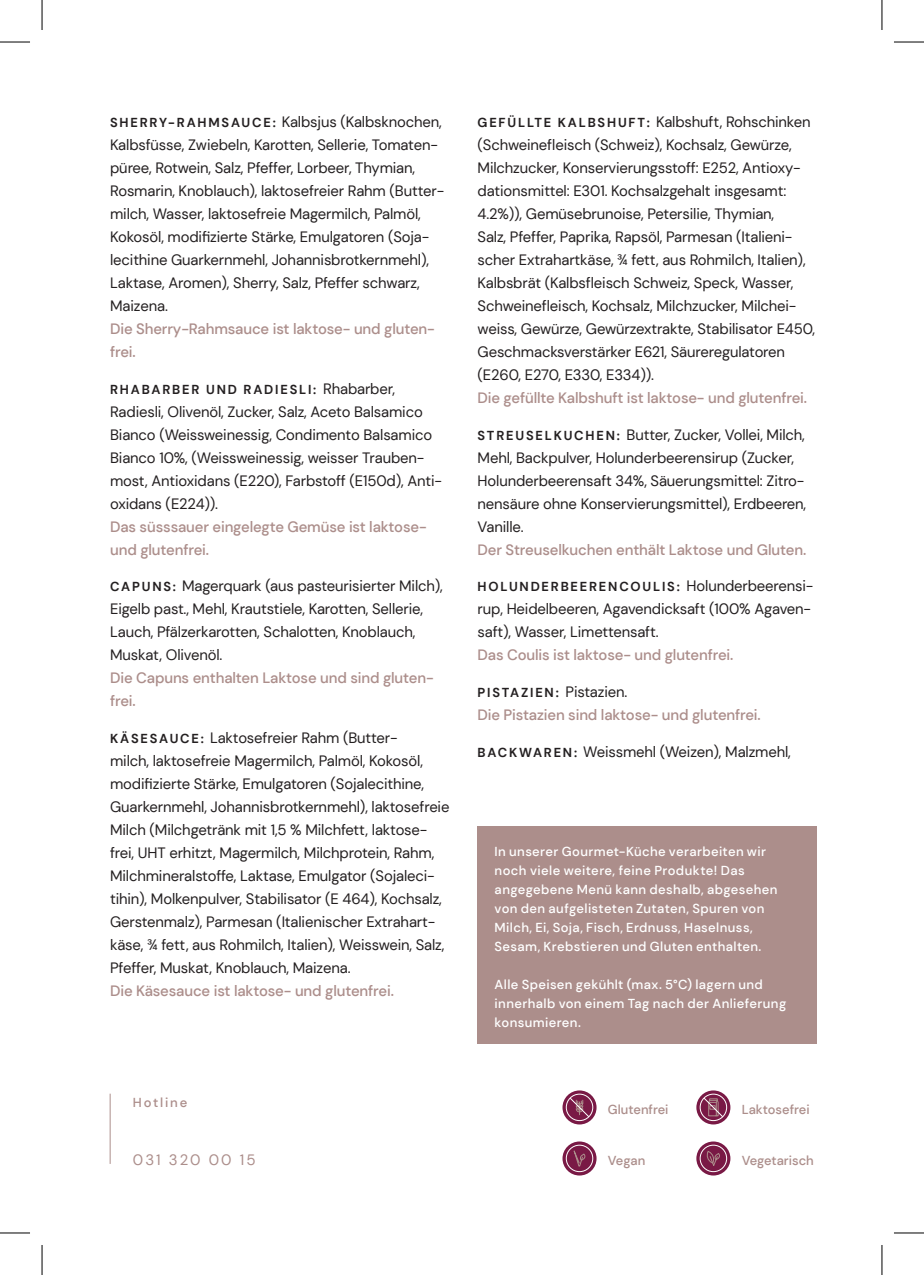
<style>
.page{position:relative;width:924px;height:1275px;background:#fff}
.page>*{position:absolute;margin:0;border:0;box-sizing:border-box;transform-origin:0 0}
.t1{font:15px/23px "DM Sans";letter-spacing:-.01em;color:#231f20}
.t2{font:500 15px/23px "DM Sans";letter-spacing:-.01em;color:#ac8e8b}
.t3{font:15px "DM Sans";letter-spacing:.14em;color:#ac8e8b}
.t4{font:500 13px/19px "DM Sans";letter-spacing:.03em;color:#fff}
.t5{font:700 13px "DM Sans";letter-spacing:.14em;color:#231f20}
.t6{font:500 13px "DM Sans";color:#ac8e8b}
.t7{font:500 13px "DM Sans";letter-spacing:.14em;color:#ac8e8b}
.s1{font-weight:700;font-size:13px}
.s2{font-weight:400;font-size:15px}
</style>
<div class="page">
<div style="left:477px;top:826px;width:339px;height:218px;background:#ac8e8b"></div>
<hr style="left:110px;top:1093px;width:1px;height:71px;background:#ac8e8b">
<svg style="left:562px;top:1090px;width:34px;height:34px"></svg>
<svg style="left:568px;top:1096px;width:22px;height:22px"></svg>
<div style="left:565px;top:1093px;width:28px;height:28px;border:1px solid #fff;border-radius:50%"></div>
<svg style="left:562px;top:1141px;width:34px;height:34px"></svg>
<div style="left:565px;top:1144px;width:28px;height:28px;border:1px solid #fff;border-radius:50%"></div>
<svg style="left:569px;top:1141px;width:16px;height:25px"></svg>
<svg style="left:696px;top:1090px;width:34px;height:34px"></svg>
<svg style="left:702px;top:1096px;width:21px;height:22px"></svg>
<div style="left:699px;top:1093px;width:27px;height:28px;border:1px solid #fff;border-radius:50%"></div>
<svg style="left:696px;top:1141px;width:34px;height:34px"></svg>
<div style="left:699px;top:1144px;width:27px;height:28px;border:1px solid #fff;border-radius:50%"></div>
<svg style="left:705px;top:1150px;width:14px;height:17px"></svg>
<hr style="left:0;top:42px;width:30px;height:1px;background:#000">
<hr style="left:893px;top:42px;width:30px;height:1px;background:#000">
<hr style="left:0;top:1232px;width:30px;height:1px;background:#000">
<hr style="left:893px;top:1232px;width:30px;height:1px;background:#000">
<hr style="left:42px;top:0;width:1px;height:30px;background:#000">
<hr style="left:42px;top:1245px;width:1px;height:30px;background:#000">
<hr style="left:881px;top:0;width:1px;height:30px;background:#000">
<hr style="left:881px;top:1245px;width:1px;height:30px;background:#000">
<p class="t1" style="left:110px;top:110px;width:335px"><span class="s1">SHERRY-RAHMSAUCE:</span> Kalbsjus (Kalbsknochen, Kalbsfüsse, Zwiebeln, Karotten, Sellerie, Tomaten&shy;püree, Rotwein, Salz, Pfeffer, Lorbeer, Thymian, Rosmarin, Knoblauch), laktosefreier Rahm (Butter&shy;milch, Wasser, laktosefreie Magermilch, Palmöl, Kokosöl, modifizierte Stärke, Emulgatoren (Soja&shy;lecithine Guarkernmehl, Johannisbrotkernmehl), Laktase, Aromen), Sherry, Salz, Pfeffer schwarz, Maizena.</p>
<p class="t2" style="left:110px;top:317px;width:326px">Die Sherry-Rahmsauce ist laktose- und gluten&shy;frei.</p>
<p class="t5" style="left:110px;top:381px;width:286px">RHABARBER UND RADIESLI: <span class="s2">Rhabarber,</span></p>
<p class="t1" style="left:110px;top:400px;width:333px">Radiesli, Olivenöl, Zucker, Salz, Aceto Balsamico Bianco (Weissweinessig, Condimento Balsamico Bianco 10%, (Weissweinessig, weisser Trauben&shy;most, Antioxidans (E220), Farbstoff (E150d), Anti&shy;oxidans (E224)).</p>
<p class="t2" style="left:110px;top:515px;width:318px">Das süsssauer eingelegte Gemüse ist laktose&shy;und glutenfrei.</p>
<p class="t1" style="left:110px;top:574px;width:334px"><span class="s1">CAPUNS:</span> Magerquark (aus pasteurisierter Milch), Eigelb past., Mehl, Krautstiele, Karotten, Sellerie, Lauch, Pfälzerkarotten, Schalotten, Knoblauch, Muskat, Olivenöl.</p>
<p class="t2" style="left:110px;top:666px;width:325px">Die Capuns enthalten Laktose und sind gluten&shy;frei.</p>
<p class="t1" style="left:110px;top:726px;width:341px"><span class="s1">KÄSESAUCE:</span> Laktosefreier Rahm (Butter-<br>milch, laktosefreie Magermilch, Palmöl, Kokosöl, modifizierte Stärke, Emulgatoren (Sojalecithine, Guarkernmehl, Johannisbrotkernmehl), laktosefreie Milch (Milchgetränk mit 1,5 % Milchfett, laktose&shy;frei, UHT erhitzt, Magermilch, Milchprotein, Rahm, Milchmineralstoffe, Laktase, Emulgator (Sojaleci&shy;tihin), Molkenpulver, Stabilisator (E 464), Kochsalz, Gerstenmalz), Parmesan (Italienischer Extrahart&shy;käse, ¾ fett, aus Rohmilch, Italien), Weisswein, Salz, Pfeffer, Muskat, Knoblauch, Maizena.</p>
<p class="t2" style="left:110px;top:979px;width:285px">Die Käsesauce ist laktose- und glutenfrei.</p>
<p class="t7" style="left:133px;top:1094px;width:56px">Hotline</p>
<p class="t3" style="left:133px;top:1150px;width:124px">031 320 00 15</p>
<p class="t1" style="left:477px;top:110px;width:339px"><span class="s1">GEFÜLLTE KALBSHUFT:</span> Kalbshuft, Rohschinken (Schweinefleisch (Schweiz), Kochsalz, Gewürze, Milchzucker, Konservierungsstoff: E252, Antioxy&shy;dationsmittel: E301. Kochsalzgehalt insgesamt:<br>4.2%)), Gemüsebrunoise, Petersilie, Thymian,<br>Salz, Pfeffer, Paprika, Rapsöl, Parmesan (Italieni&shy;scher Extrahartkäse, ¾ fett, aus Rohmilch, Italien), Kalbsbrät (Kalbsfleisch Schweiz, Speck, Wasser, Schweinefleisch, Kochsalz, Milchzucker, Milchei&shy;weiss, Gewürze, Gewürzextrakte, Stabilisator E450, Geschmacksverstärker E621, Säureregulatoren (E260, E270, E330, E334)).</p>
<p class="t2" style="left:477px;top:386px;width:331px">Die gefüllte Kalbshuft ist laktose- und glutenfrei.</p>
<p class="t1" style="left:477px;top:423px;width:330px"><span class="s1">STREUSELKUCHEN:</span> Butter, Zucker, Vollei, Milch, Mehl, Backpulver, Holunderbeerensirup (Zucker, Holunderbeerensaft 34%, Säuerungsmittel: Zitro&shy;nensäure ohne Konservierungsmittel), Erdbeeren, Vanille.</p>
<p class="t2" style="left:477px;top:538px;width:330px">Der Streuselkuchen enthält Laktose und Gluten.</p>
<p class="t5" style="left:477px;top:578px;width:337px">HOLUNDERBEERENCOULIS: <span class="s2">Holunderbeerensi-</span></p>
<p class="t1" style="left:477px;top:597px;width:335px">rup, Heidelbeeren, Agavendicksaft (100% Agaven&shy;saft), Wasser, Limettensaft.</p>
<p class="t2" style="left:477px;top:643px;width:257px">Das Coulis ist laktose- und glutenfrei.</p>
<p class="t5" style="left:477px;top:684px;width:151px">PISTAZIEN: <span class="s2">Pistazien.</span></p>
<p class="t2" style="left:477px;top:703px;width:284px">Die Pistazien sind laktose- und glutenfrei.</p>
<p class="t1" style="left:477px;top:740px;width:314px"><span class="s1">BACKWAREN:</span> Weissmehl (Weizen), Malzmehl,</p>
<p class="t4" style="left:494px;top:842px;width:284px">In unserer Gourmet-Küche verarbeiten wir noch viele weitere, feine Produkte! Das angegebene Menü kann deshalb, abgesehen von den aufgelisteten Zutaten, Spuren von Milch, Ei, Soja, Fisch, Erdnuss, Haselnuss, Sesam, Krebstieren und Gluten enthalten.</p>
<p class="t4" style="left:494px;top:975px;width:293px">Alle Speisen gekühlt (max. 5°C) lagern und innerhalb von einem Tag nach der Anlieferung konsumieren.</p>
<p class="t6" style="left:607px;top:1101px;width:62px">Glutenfrei</p>
<p class="t6" style="left:741px;top:1101px;width:69px">Laktosefrei</p>
<p class="t6" style="left:607px;top:1152px;width:39px">Vegan</p>
<p class="t6" style="left:741px;top:1152px;width:73px">Vegetarisch</p>
</div>
